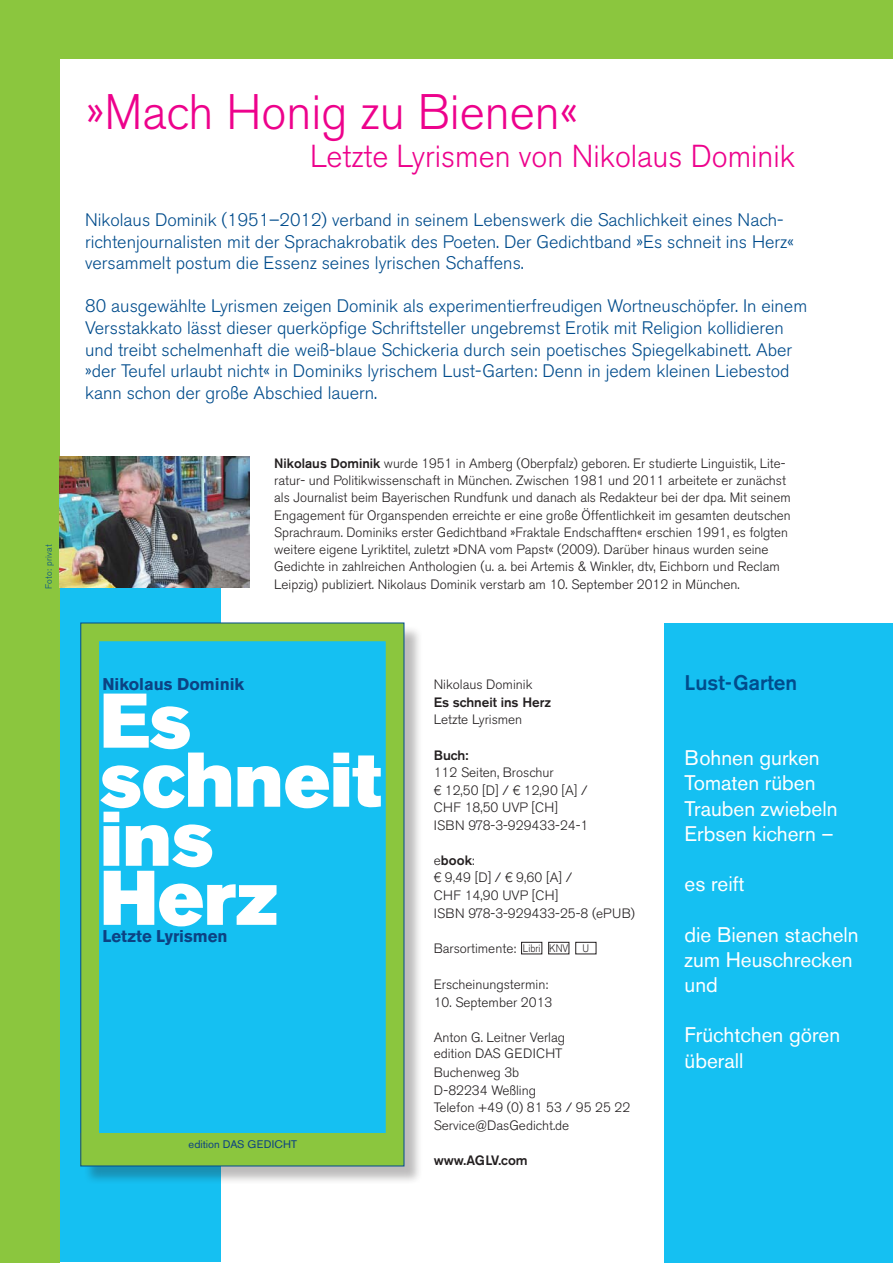
<style>
.page{position:relative;width:893px;height:1263px;background:#fff}
.page>*{position:absolute;margin:0;border:0;box-sizing:border-box;transform-origin:0 0}
.t1{font:76.65px/59.1px "Akzidenz Grotesk BE Super";color:#fff}
.t2{font:300 49.5px "Akzidenz Grotesk BE";color:#ed028c}
.t3{font:300 31.5px "Akzidenz Grotesk BE";color:#ed028c}
.t4{font:21px "Akzidenz Grotesk BE";color:#fff}
.t5{font:500 21px "Akzidenz Grotesk BE";color:#014c8c}
.t6{font:300 18px/21.6px "Akzidenz Grotesk BE";color:#014c8c}
.t7{font:700 16.8px "Akzidenz Grotesk BE";color:#0c4283}
.t8{font:300 13.5px/17.2px "Akzidenz Grotesk BE";color:#231f20}
.t9{font:500 13.5px "Akzidenz Grotesk BE";color:#231f20}
.t10{font:300 13.5px "Akzidenz Grotesk BE";letter-spacing:.02em;color:#231f20}
.t11{font:10.95px "Akzidenz Grotesk BE";color:#0c4283}
.t12{font:300 10.8px "Akzidenz Grotesk BE";color:#231f20;scale:.89 1}
.t13{font:300 9px "Akzidenz Grotesk BE";letter-spacing:.03em;color:#014c8c}
.s1{font-weight:500}
.s2{font-family:"Helvetica Neue"}
.s3{font-weight:300}
</style>
<div class="page">
<div style="left:1px;top:551px;width:219px;height:711px;background:#15c0f2"></div>
<div style="left:664px;top:624px;width:229px;height:639px;background:#15c0f2"></div>
<div style="left:83px;top:625px;width:340px;height:560px;background:#231f20;opacity:.3"></div>
<div style="left:90px;top:632px;width:305px;height:525px;background:#15c0f2"></div>
<div style="left:81px;top:623px;width:323px;height:543px;border:18px solid #8bc63e"></div>
<div style="left:81px;top:1134px;width:323px;height:32px;background:#8bc63e"></div>
<div style="left:0;top:0;width:60px;height:1263px;background:#8bc63e"></div>
<img style="left:60px;top:457px;width:190px;height:131px">
<div style="left:0;top:0;width:893px;height:58px;background:#8bc63e"></div>
<div style="left:521px;top:942px;width:21px;height:12px;border:1px solid #231f20"></div>
<div style="left:548px;top:942px;width:21px;height:12px;border:1px solid #231f20"></div>
<div style="left:575px;top:942px;width:21px;height:12px;border:1px solid #231f20"></div>
<p class="t13" style="left:44px;top:588px;width:46px;rotate:-90deg">Foto: privat</p>
<p class="t2" style="left:86px;top:84px;width:493px">»Mach Honig zu Bienen«</p>
<p class="t3" style="left:310px;top:138px;width:487px">Letzte Lyrismen von Nikolaus Dominik</p>
<p class="t6" style="left:85px;top:209px;width:710px">Nikolaus Dominik (1951–2012) verband in seinem Lebenswerk die Sachlichkeit eines Nach&shy;richtenjournalisten mit der Sprachakrobatik des Poeten. Der Gedichtband »Es schneit ins Herz« versammelt postum die Essenz seines lyrischen Schaffens.</p>
<p class="t6" style="left:85px;top:296px;width:724px">80 ausgewählte Lyrismen zeigen Dominik als experimentierfreudigen Wortneuschöpfer. In einem Versstakkato lässt dieser querköpfige Schriftsteller ungebremst Erotik mit Religion kollidieren und treibt schelmenhaft die weiß-blaue Schickeria durch sein poetisches Spiegelkabinett. Aber »der Teufel urlaubt nicht« in Dominiks lyrischem Lust-Garten: Denn in jedem kleinen Liebestod kann schon der große Abschied lauern.</p>
<p class="t8" style="left:274px;top:455px;width:518px"><span class="s1">Nikolaus Dominik</span> wurde 1951 in Amberg (Oberpfalz) geboren. Er studierte Linguistik, Lite&shy;ratur- und Politikwissenschaft in München. Zwischen 1981 und 2011 arbeitete er zunächst als Journalist beim Bayerischen Rundfunk und danach als Redakteur bei der dpa. Mit seinem Engagement für Organspenden erreichte er eine große Öffentlichkeit im gesamten deutschen Sprachraum. Dominiks erster Gedichtband »Fraktale Endschafften« erschien 1991, es folgten weitere eigene Lyriktitel, zuletzt »DNA vom Papst« (2009). Darüber hinaus wurden seine Gedichte in zahlreichen Anthologien (u. a. bei Artemis &amp; Winkler, dtv, Eichborn und Reclam</p>
<p class="t8" style="left:274px;top:576px;width:467px">Leipzig) publiziert. Nikolaus Dominik verstarb am 10. September 2012 in München.</p>
<p class="t7" style="left:102px;top:674px;width:144px">Nikolaus Dominik</p>
<p class="t1" style="left:100px;top:692px;width:282px">Es schneit ins<br>Herz</p>
<p class="t7" style="left:102px;top:926px;width:127px">Letzte Lyrismen</p>
<p class="t11" style="left:189px;top:1138px;width:110px">edition DAS GEDICHT</p>
<p class="t8" style="left:434px;top:676px;width:100px">Nikolaus Dominik</p>
<p class="t9" style="left:434px;top:694px;width:119px">Es schneit ins Herz</p>
<p class="t8" style="left:434px;top:711px;width:90px">Letzte Lyrismen</p>
<p class="t9" style="left:434px;top:746px;width:36px">Buch:</p>
<p class="t8" style="left:434px;top:764px;width:122px">112 Seiten, Broschur</p>
<p class="t8" style="left:434px;top:782px;width:155px"><span class="s2">€</span> 12,50 [D] / <span class="s2">€</span> 12,90 [A] /</p>
<p class="t8" style="left:434px;top:799px;width:126px">CHF 18,50 UVP [CH]</p>
<p class="t8" style="left:434px;top:817px;width:156px">ISBN 978-3-929433-24-1</p>
<p class="t9" style="left:434px;top:852px;width:43px"><span class="s3">e</span>book<span class="s3">:</span></p>
<p class="t8" style="left:434px;top:869px;width:140px"><span class="s2">€</span> 9,49 [D] / <span class="s2">€</span> 9,60 [A] /</p>
<p class="t10" style="left:434px;top:888px;width:126px">CHF 14,90 UVP [CH]</p>
<p class="t8" style="left:434px;top:904px;width:203px">ISBN 978-3-929433-25-8 (ePUB)</p>
<p class="t8" style="left:434px;top:940px;width:84px">Barsortimente:</p>
<p class="t12" style="left:523px;top:942px;width:21px">Libri</p>
<p class="t12" style="left:549px;top:942px;width:23px">KNV</p>
<p class="t12" style="left:583px;top:942px;width:9px">U</p>
<p class="t8" style="left:434px;top:976px;width:116px">Erscheinungstermin:</p>
<p class="t8" style="left:434px;top:994px;width:120px">10. September 2013</p>
<p class="t8" style="left:434px;top:1029px;width:133px">Anton G. Leitner Verlag</p>
<p class="t8" style="left:434px;top:1045px;width:130px">edition DAS GEDICHT</p>
<p class="t8" style="left:434px;top:1064px;width:87px">Buchenweg 3b</p>
<p class="t8" style="left:434px;top:1081px;width:104px">D-82234 Weßling</p>
<p class="t8" style="left:434px;top:1099px;width:198px">Telefon +49 (0) 81 53 / 95 25 22<br>Service@DasGedicht.de</p>
<p class="t9" style="left:434px;top:1152px;width:95px">www.AGLV.com</p>
<p class="t5" style="left:685px;top:669px;width:114px">Lust-Garten</p>
<p class="t4" style="left:685px;top:745px;width:137px">Bohnen gurken</p>
<p class="t4" style="left:685px;top:771px;width:132px">Tomaten rüben</p>
<p class="t4" style="left:685px;top:796px;width:154px">Trauben zwiebeln</p>
<p class="t4" style="left:685px;top:821px;width:151px">Erbsen kichern –</p>
<p class="t4" style="left:685px;top:871px;width:61px">es reift</p>
<p class="t4" style="left:685px;top:922px;width:176px">die Bienen stacheln</p>
<p class="t4" style="left:685px;top:947px;width:170px">zum Heuschrecken</p>
<p class="t4" style="left:685px;top:972px;width:35px">und</p>
<p class="t4" style="left:685px;top:1023px;width:157px">Früchtchen gören</p>
<p class="t4" style="left:685px;top:1048px;width:60px">überall</p>
</div>
